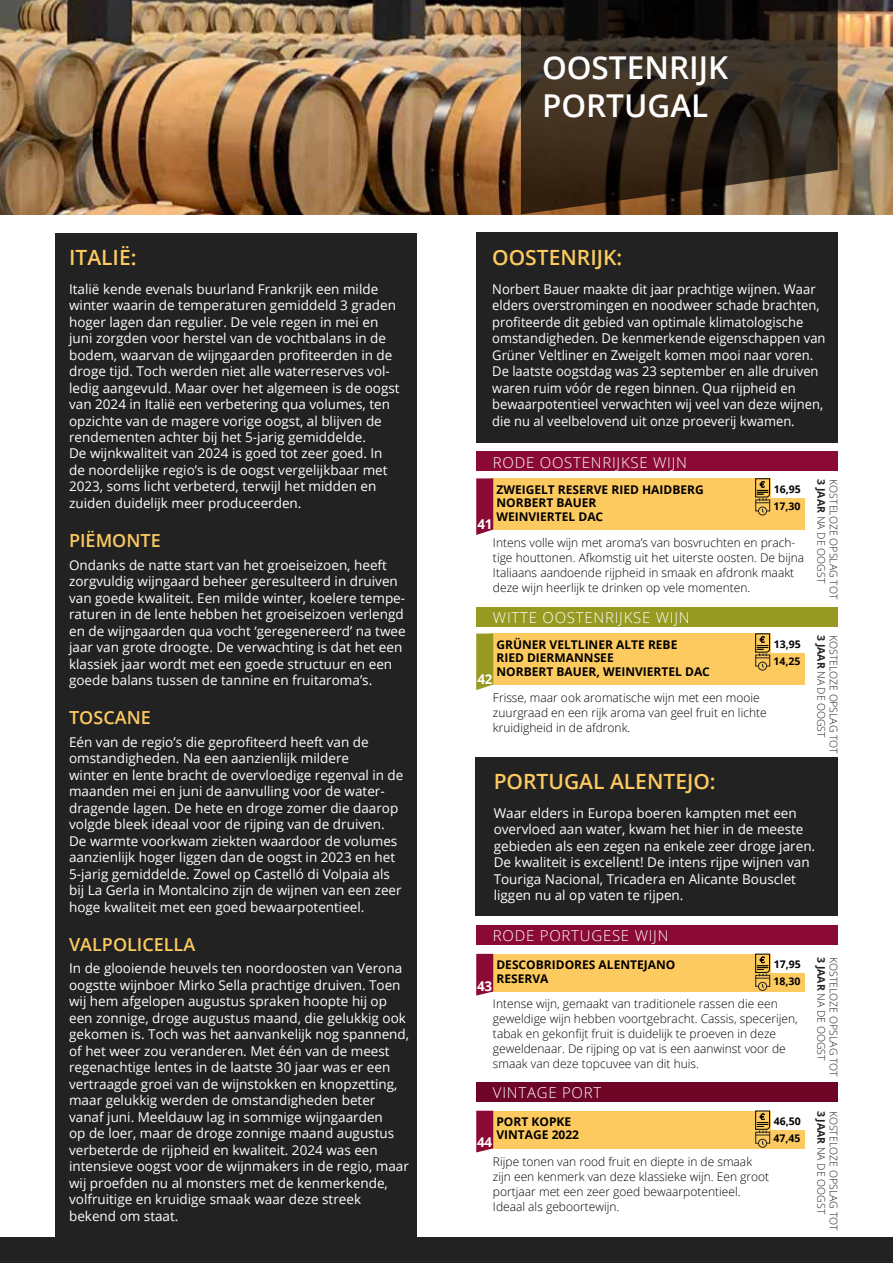
<style>
.page{position:relative;width:893px;height:1263px;background:#fff}
.page>*{position:absolute;margin:0;border:0;box-sizing:border-box;transform-origin:0 0}
.t1{font:600 31.5px/37.5px "Open Sans";color:#fff}
.t2{font:600 21px "Open Sans";color:#fdca5f}
.t3{font:600 18px "Open Sans";color:#fdca5f}
.t4{font:300 15px "Open Sans";letter-spacing:.05em;color:#fff}
.t5{font:13.5px/16.5px "Open Sans";color:#fff}
.t6{font:13.5px/16.5px "Open Sans";color:#fff;scale:.96 1}
.t7{font:700 13.5px "Open Sans";letter-spacing:-.02em;color:#fff}
.t8{font:300 12px/15px "Open Sans";color:#000}
.t9{font:700 12px/13.5px "Open Sans";color:#000}
.t10{font:300 10.5px "Open Sans";color:#222223}
.t11{font:700 10.5px "Open Sans";color:#000}
.s1{font-weight:700}
</style>
<div class="page">
<div style="left:55px;top:233px;width:362px;height:1023px;background:#222223"></div>
<img style="left:0;top:0;width:893px;height:214px">
<div style="left:476px;top:233px;width:361px;height:210px;background:#222223"></div>
<div style="left:476px;top:757px;width:362px;height:159px;background:#222223"></div>
<div style="left:476px;top:452px;width:361px;height:19px;background:#8b0a35"></div>
<div style="left:476px;top:925px;width:361px;height:19px;background:#8b0a35"></div>
<div style="left:476px;top:1082px;width:361px;height:19px;background:#6e0426"></div>
<div style="left:476px;top:607px;width:361px;height:19px;background:#979a20"></div>
<div style="left:490px;top:478px;width:315px;height:52px;background:#fdca5f"></div>
<div style="left:490px;top:633px;width:315px;height:52px;background:#fdca5f"></div>
<div style="left:771px;top:478px;width:34px;height:20px;background:#fff"></div>
<div style="left:771px;top:633px;width:34px;height:20px;background:#fff"></div>
<svg style="left:476px;top:478px;width:17px;height:57px"></svg>
<svg style="left:476px;top:633px;width:17px;height:57px"></svg>
<div style="left:758px;top:507px;width:9px;height:8px;border:1px solid #222223;border-radius:50%"></div>
<svg style="left:755px;top:478px;width:15px;height:35px"></svg>
<div style="left:758px;top:662px;width:9px;height:8px;border:1px solid #222223;border-radius:50%"></div>
<svg style="left:755px;top:633px;width:15px;height:36px"></svg>
<div style="left:490px;top:954px;width:315px;height:38px;background:#fdca5f"></div>
<div style="left:490px;top:1111px;width:315px;height:37px;background:#fdca5f"></div>
<div style="left:771px;top:953px;width:34px;height:20px;background:#fff"></div>
<div style="left:771px;top:1110px;width:34px;height:20px;background:#fff"></div>
<svg style="left:476px;top:954px;width:17px;height:41px"></svg>
<svg style="left:476px;top:1111px;width:17px;height:41px"></svg>
<div style="left:758px;top:982px;width:9px;height:9px;border:1px solid #222223;border-radius:50%"></div>
<svg style="left:755px;top:953px;width:15px;height:36px"></svg>
<div style="left:758px;top:1139px;width:9px;height:9px;border:1px solid #222223;border-radius:50%"></div>
<svg style="left:755px;top:1110px;width:15px;height:36px"></svg>
<svg style="left:521px;top:0;width:317px;height:214px"></svg>
<div style="left:0;top:1237px;width:893px;height:26px;background:#222223"></div>
<h2 class="t2" style="left:69px;top:243px;width:69px">ITALIË:</h2>
<p class="t5" style="left:69px;top:280px;width:332px">Italië kende evenals buurland Frankrijk een milde winter waarin de temperaturen gemiddeld 3 graden hoger lagen dan regulier. De vele regen in mei en juni zorgden voor herstel van de vochtbalans in de bodem, waarvan de wijngaarden profiteerden in de droge tijd. Toch werden niet alle waterreserves vol&shy;ledig aangevuld. Maar over het algemeen is de oogst van 2024 in Italië een verbetering qua volumes, ten opzichte van de magere vorige oogst, al blijven de rendementen achter bij het 5-jarig gemiddelde.<br>De wijnkwaliteit van 2024 is goed tot zeer goed. In de noordelijke regio’s is de oogst vergelijkbaar met 2023, soms licht verbeterd, terwijl het midden en zuiden duidelijk meer produceerden.</p>
<h3 class="t3" style="left:69px;top:528px;width:93px">PIËMONTE</h3>
<p class="t5" style="left:69px;top:556px;width:338px">Ondanks de natte start van het groeiseizoen, heeft zorgvuldig wijngaard beheer geresulteerd in druiven van goede kwaliteit. Een milde winter, koelere tempe&shy;raturen in de lente hebben het groeiseizoen verlengd en de wijngaarden qua vocht ‘geregenereerd’ na twee jaar van grote droogte. De verwachting is dat het een klassiek jaar wordt met een goede structuur en een goede balans tussen de tannine en fruitaroma’s.</p>
<h3 class="t3" style="left:69px;top:705px;width:83px">TOSCANE</h3>
<p class="t5" style="left:69px;top:733px;width:336px">Eén van de regio’s die geprofiteerd heeft van de omstandigheden. Na een aanzienlijk mildere<br>winter en lente bracht de overvloedige regenval in de maanden mei en juni de aanvulling voor de water&shy;dragende lagen. De hete en droge zomer die daarop volgde bleek ideaal voor de rijping van de druiven.<br>De warmte voorkwam ziekten waardoor de volumes aanzienlijk hoger liggen dan de oogst in 2023 en het 5-jarig gemiddelde. Zowel op Castelló di Volpaia als bij La Gerla in Montalcino zijn de wijnen van een zeer hoge kwaliteit met een goed bewaarpotentieel.</p>
<h3 class="t3" style="left:69px;top:932px;width:128px">VALPOLICELLA</h3>
<p class="t5" style="left:69px;top:959px;width:341px">In de glooiende heuvels ten noordoosten van Verona oogstte wijnboer Mirko Sella prachtige druiven. Toen wij hem afgelopen augustus spraken hoopte hij op een zonnige, droge augustus maand, die gelukkig ook gekomen is. Toch was het aanvankelijk nog spannend, of het weer zou veranderen. Met één van de meest regenachtige lentes in de laatste 30 jaar was er een vertraagde groei van de wijnstokken en knopzetting, maar gelukkig werden de omstandigheden beter vanaf juni. Meeldauw lag in sommige wijngaarden<br>op de loer, maar de droge zonnige maand augustus verbeterde de rijpheid en kwaliteit. 2024 was een intensieve oogst voor de wijnmakers in de regio, maar wij proefden nu al monsters met de kenmerkende, volfruitige en kruidige smaak waar deze streek bekend om staat.</p>
<h1 class="t1" style="left:542px;top:49px;width:188px">OOSTENRIJK<br>PORTUGAL</h1>
<h2 class="t2" style="left:492px;top:243px;width:131px">OOSTENRIJK:</h2>
<p class="t6" style="left:492px;top:280px;width:349px">Norbert Bauer maakte dit jaar prachtige wijnen. Waar elders overstromingen en noodweer schade brachten, profiteerde dit gebied van optimale klimatologische omstandigheden. De kenmerkende eigenschappen van Grüner Veltliner en Zweigelt komen mooi naar voren.<br>De laatste oogstdag was 23 september en alle druiven waren ruim vóór de regen binnen. Qua rijpheid en bewaarpotentieel verwachten wij veel van deze wijnen, die nu al veelbelovend uit onze proeverij kwamen.</p>
<p class="t4" style="left:493px;top:452px;width:196px">RODE OOSTENRIJKSE WIJN</p>
<p class="t9" style="left:496px;top:482px;width:209px">ZWEIGELT RESERVE RIED HAIDBERG<br>NORBERT BAUER<br>WEINVIERTEL DAC</p>
<p class="t7" style="left:477px;top:514px;width:17px">41</p>
<p class="t11" style="left:774px;top:481px;width:29px">16,95</p>
<p class="t11" style="left:773px;top:498px;width:29px">17,30</p>
<p class="t8" style="left:493px;top:535px;width:313px">Intens volle wijn met aroma’s van bosvruchten en prach&shy;tige houttonen. Afkomstig uit het uiterste oosten. De bijna Italiaans aandoende rijpheid in smaak en afdronk maakt deze wijn heerlijk te drinken op vele momenten.</p>
<p class="t4" style="left:493px;top:607px;width:198px">WITTE OOSTENRIJKSE WIJN</p>
<p class="t9" style="left:496px;top:637px;width:215px">GRÜNER VELTLINER ALTE REBE<br>RIED DIERMANNSEE<br>NORBERT BAUER, WEINVIERTEL DAC</p>
<p class="t7" style="left:477px;top:669px;width:17px">42</p>
<p class="t8" style="left:493px;top:690px;width:275px">Frisse, maar ook aromatische wijn met een mooie zuurgraad en een rijk aroma van geel fruit en lichte kruidigheid in de afdronk.</p>
<p class="t11" style="left:774px;top:637px;width:29px">13,95</p>
<p class="t11" style="left:773px;top:653px;width:29px">14,25</p>
<p class="t10" style="left:828px;top:479px;width:105px;rotate:90deg"><span class="s1">3 JAAR</span> NA DE OOGST</p>
<p class="t10" style="left:841px;top:479px;width:122px;rotate:90deg">KOSTELOZE OPSLAG TOT</p>
<p class="t10" style="left:828px;top:635px;width:103px;rotate:90deg"><span class="s1">3 JAAR</span> NA DE OOGST</p>
<p class="t10" style="left:841px;top:635px;width:120px;rotate:90deg">KOSTELOZE OPSLAG TOT</p>
<h2 class="t2" style="left:494px;top:767px;width:223px">PORTUGAL ALENTEJO:</h2>
<p class="t5" style="left:494px;top:804px;width:323px">Waar elders in Europa boeren kampten met een overvloed aan water, kwam het hier in de meeste gebieden als een zegen na enkele zeer droge jaren.<br>De kwaliteit is excellent! De intens rijpe wijnen van Touriga Nacional, Tricadera en Alicante Bousclet liggen nu al op vaten te rijpen.</p>
<p class="t4" style="left:493px;top:925px;width:177px">RODE PORTUGESE WIJN</p>
<p class="t9" style="left:496px;top:958px;width:180px">DESCOBRIDORES ALENTEJANO<br>RESERVA</p>
<p class="t7" style="left:477px;top:976px;width:17px">43</p>
<p class="t11" style="left:774px;top:957px;width:29px">17,95</p>
<p class="t11" style="left:773px;top:974px;width:29px">18,30</p>
<p class="t8" style="left:493px;top:996px;width:306px">Intense wijn, gemaakt van traditionele rassen die een geweldige wijn hebben voortgebracht. Cassis, specerijen, tabak en gekonfijt fruit is duidelijk te proeven in deze geweldenaar. De rijping op vat is een aanwinst voor de smaak van deze topcuvee van dit huis.</p>
<p class="t4" style="left:493px;top:1082px;width:110px">VINTAGE PORT</p>
<p class="t9" style="left:496px;top:1114px;width:84px">PORT KOPKE<br>VINTAGE 2022</p>
<p class="t7" style="left:477px;top:1133px;width:17px">44</p>
<p class="t11" style="left:774px;top:1114px;width:29px">46,50</p>
<p class="t11" style="left:773px;top:1130px;width:29px">47,45</p>
<p class="t8" style="left:493px;top:1154px;width:278px">Rijpe tonen van rood fruit en diepte in de smaak zijn een kenmerk van deze klassieke wijn. Een groot portjaar met een zeer goed bewaarpotentieel.<br>Ideaal als geboortewijn.</p>
<p class="t10" style="left:828px;top:957px;width:105px;rotate:90deg"><span class="s1">3 JAAR</span> NA DE OOGST</p>
<p class="t10" style="left:841px;top:957px;width:122px;rotate:90deg">KOSTELOZE OPSLAG TOT</p>
<p class="t10" style="left:828px;top:1110px;width:105px;rotate:90deg"><span class="s1">3 JAAR</span> NA DE OOGST</p>
<p class="t10" style="left:841px;top:1110px;width:122px;rotate:90deg">KOSTELOZE OPSLAG TOT</p>
</div>
